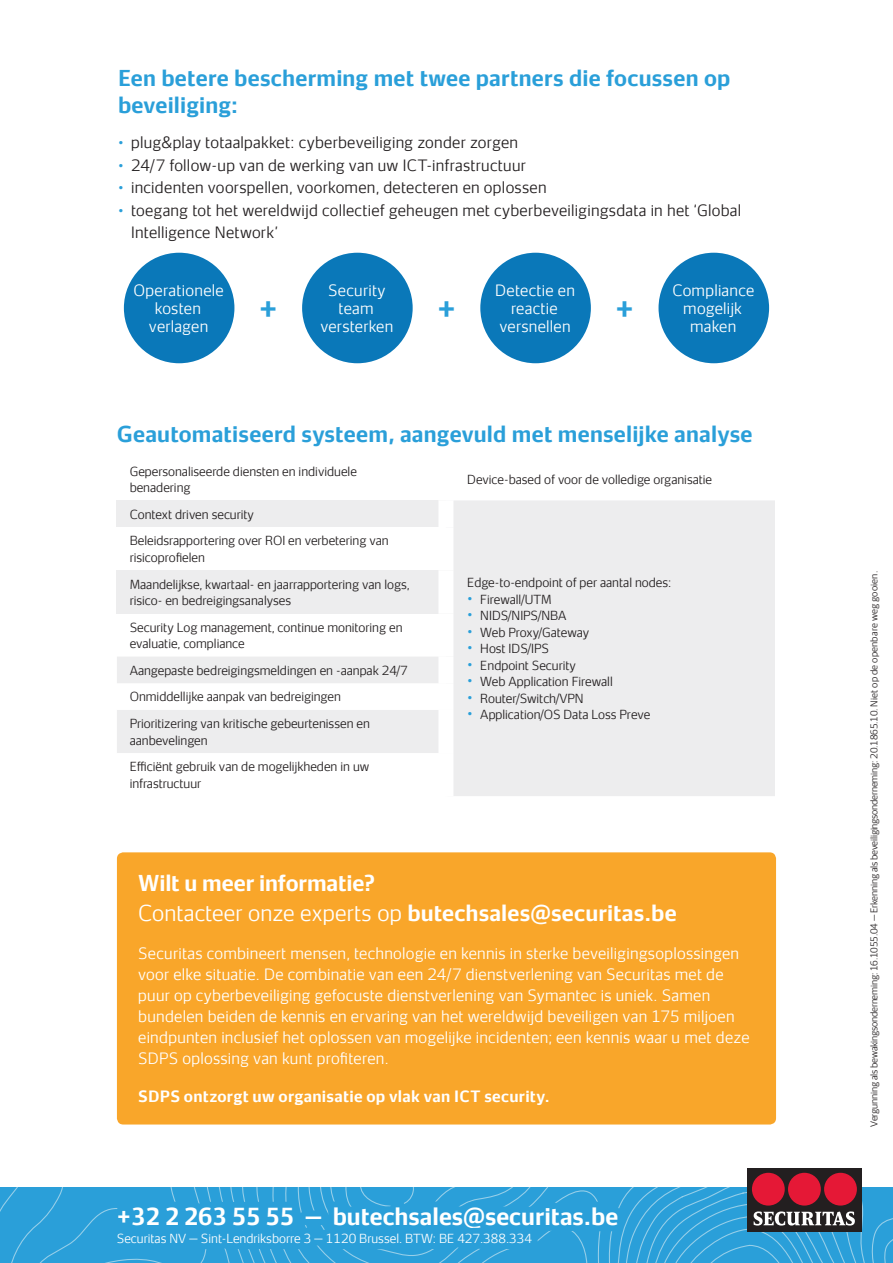
<style>
.page{position:relative;width:893px;height:1263px;background:#fff}
.page>*{position:absolute;margin:0;border:0;box-sizing:border-box;transform-origin:0 0}
.t1{font:700 30px "Securitas Sans TT";color:#2a9fd9}
.t2{font:700 22.5px "Securitas Sans TT";color:#fff}
.t3{font:700 21px/27px "Securitas Sans TT";letter-spacing:.01em;color:#2a9fd9}
.t4{font:700 21px "Securitas Sans TT";color:#fff}
.t5{font:15px/18px "Securitas Sans TT";letter-spacing:.02em;color:#fff;text-align:center}
.t6{font:15px/22.5px "Securitas Sans TT";letter-spacing:.02em;color:#231f20}
.t7{font:700 15px "Securitas Sans TT";letter-spacing:.02em;color:#fff}
.t8{font:12px/16.4px "Securitas Sans TT";color:#231f20}
.t9{font:12px "Securitas Sans TT";color:#fff}
.t10{font:9px "Securitas Sans TT";letter-spacing:-.02em;color:#231f20}
.s1{font-weight:700;color:#2a9fd9}
.s2{font-weight:700;font-size:15px;color:#2a9fd9}
.s3{font-weight:400}
</style>
<div class="page">
<svg style="left:0;top:1187px;width:893px;height:76px;background:#31a2d9"></svg>
<div style="left:747px;top:1168px;width:115px;height:64px;background:#231f20"></div>
<div style="left:752px;top:1173px;width:33px;height:32px;background:#e51836;border-radius:50%"></div>
<div style="left:824px;top:1173px;width:33px;height:32px;background:#e51836;border-radius:50%"></div>
<div style="left:788px;top:1173px;width:33px;height:32px;background:#e51836;border-radius:50%"></div>
<svg style="left:754px;top:1211px;width:101px;height:14px"></svg>
<svg style="left:117px;top:500px;width:658px;height:296px;fill:#ededee"></svg>
<div style="left:117px;top:570px;width:329px;height:43px;background:#ededee"></div>
<div style="left:438px;top:500px;width:15px;height:27px;background:#fff"></div>
<div style="left:438px;top:527px;width:15px;height:43px;background:#fff"></div>
<div style="left:438px;top:570px;width:15px;height:43px;background:#fff"></div>
<div style="left:438px;top:613px;width:15px;height:44px;background:#fff"></div>
<div style="left:438px;top:657px;width:15px;height:26px;background:#fff"></div>
<div style="left:438px;top:683px;width:15px;height:27px;background:#fff"></div>
<div style="left:438px;top:710px;width:15px;height:43px;background:#fff"></div>
<div style="left:438px;top:753px;width:15px;height:43px;background:#fff"></div>
<div style="left:117px;top:852px;width:659px;height:272px;background:#f9a62a;border-radius:6px"></div>
<svg style="left:102px;top:1122px;width:529px;height:141px"></svg>
<div style="left:124px;top:253px;width:110px;height:110px;background:#0a78b9;border-radius:50%"></div>
<div style="left:302px;top:253px;width:111px;height:110px;background:#0a78b9;border-radius:50%"></div>
<div style="left:480px;top:253px;width:111px;height:110px;background:#0a78b9;border-radius:50%"></div>
<div style="left:658px;top:253px;width:111px;height:110px;background:#0a78b9;border-radius:50%"></div>
<p class="t3" style="left:118px;top:62px;width:614px">Een betere bescherming met twee partners die focussen op beveiliging:</p>
<p class="t6" style="left:118px;top:129px;width:402px"><span class="s1">•</span> plug&amp;play totaalpakket: cyberbeveiliging zonder zorgen</p>
<p class="t6" style="left:118px;top:152px;width:409px"><span class="s1">•</span> 24/7 follow-up van de werking van uw ICT-infrastructuur</p>
<p class="t6" style="left:118px;top:174px;width:430px"><span class="s1">•</span> incidenten voorspellen, voorkomen, detecteren en oplossen</p>
<p class="t6" style="left:131px;top:197px;width:612px;text-indent:-13px"><span class="s1">•</span> toegang tot het wereldwijd collectief geheugen met cyberbeveiligingsdata in het ‘Global<br>Intelligence Network’</p>
<p class="t5" style="left:133px;top:280px;width:92px">Operationele kosten verlagen</p>
<p class="t5" style="left:320px;top:280px;width:74px">Security team versterken</p>
<p class="t5" style="left:495px;top:280px;width:81px">Detectie en reactie versnellen</p>
<p class="t5" style="left:672px;top:280px;width:83px">Compliance mogelijk maken</p>
<p class="t1" style="left:259px;top:282px;width:20px">+</p>
<p class="t1" style="left:437px;top:282px;width:20px">+</p>
<p class="t1" style="left:615px;top:282px;width:20px">+</p>
<p class="t3" style="left:117px;top:418px;width:637px">Geautomatiseerd systeem, aangevuld met menselijke analyse</p>
<p class="t8" style="left:130px;top:461px;width:229px">Gepersonaliseerde diensten en individuele benadering</p>
<p class="t8" style="left:467px;top:470px;width:246px">Device-based of voor de volledige organisatie</p>
<p class="t8" style="left:130px;top:505px;width:126px">Context driven security</p>
<p class="t8" style="left:130px;top:531px;width:261px">Beleidsrapportering over ROI en verbetering van risicoprofielen</p>
<p class="t8" style="left:130px;top:574px;width:281px">Maandelijkse, kwartaal- en jaarrapportering van logs, risico- en bedreigingsanalyses</p>
<p class="t8" style="left:130px;top:617px;width:274px">Security Log management, continue monitoring en evaluatie, compliance</p>
<p class="t8" style="left:130px;top:661px;width:280px">Aangepaste bedreigingsmeldingen en -aanpak 24/7</p>
<p class="t8" style="left:130px;top:687px;width:213px">Onmiddellijke aanpak van bedreigingen</p>
<p class="t8" style="left:130px;top:714px;width:242px">Prioritizering van kritische gebeurtenissen en aanbevelingen</p>
<p class="t8" style="left:130px;top:757px;width:241px">Efficiënt gebruik van de mogelijkheden in uw infrastructuur</p>
<p class="t8" style="left:467px;top:573px;width:206px">Edge-to-endpoint of per aantal nodes:</p>
<p class="t8" style="left:467px;top:589px;width:86px"><span class="s2">•</span> Firewall/UTM</p>
<p class="t8" style="left:467px;top:606px;width:101px"><span class="s2">•</span> NIDS/NIPS/NBA</p>
<p class="t8" style="left:467px;top:622px;width:123px"><span class="s2">•</span> Web Proxy/Gateway</p>
<p class="t8" style="left:467px;top:639px;width:83px"><span class="s2">•</span> Host IDS/IPS</p>
<p class="t8" style="left:467px;top:655px;width:110px"><span class="s2">•</span> Endpoint Security</p>
<p class="t8" style="left:467px;top:672px;width:147px"><span class="s2">•</span> Web Application Firewall</p>
<p class="t8" style="left:467px;top:688px;width:118px"><span class="s2">•</span> Router/Switch/VPN</p>
<p class="t8" style="left:467px;top:705px;width:185px"><span class="s2">•</span> Application/OS Data Loss Preve</p>
<p class="t4" style="left:138px;top:865px;width:238px">Wilt u meer informatie?</p>
<p class="t4" style="left:138px;top:895px;width:540px"><span class="s3">Contacteer onze experts op</span> butechsales@securitas.be</p>
<p class="t5" style="left:138px;top:941px;width:613px;line-height:21px;text-align:left">Securitas combineert mensen, technologie en kennis in sterke beveiligingsoplossingen voor elke situatie. De combinatie van een 24/7 dienstverlening van Securitas met de puur op cyberbeveiliging gefocuste dienstverlening van Symantec is uniek. Samen bundelen beiden de kennis en ervaring van het wereldwijd beveiligen van 175 miljoen eindpunten inclusief het oplossen van mogelijke incidenten; een kennis waar u met deze SDPS oplossing van kunt profiteren.</p>
<p class="t7" style="left:138px;top:1084px;width:413px">SDPS ontzorgt uw organisatie op vlak van ICT security.</p>
<p class="t2" style="left:117px;top:1197px;width:503px">+32 2 263 55 55 — butechsales@securitas.be</p>
<p class="t9" style="left:117px;top:1228px;width:416px">Securitas NV — Sint-Lendriksborre 3 — 1120 Brussel. BTW: BE 427.388.334</p>
<p class="t10" style="left:866px;top:1127px;width:557px;rotate:-90deg">Vergunning als bewakingsonderneming: 16.1055.04 — Erkenning als beveiligingsonderneming: 20.1865.10. Niet op de openbare weg gooien.</p>
</div>
